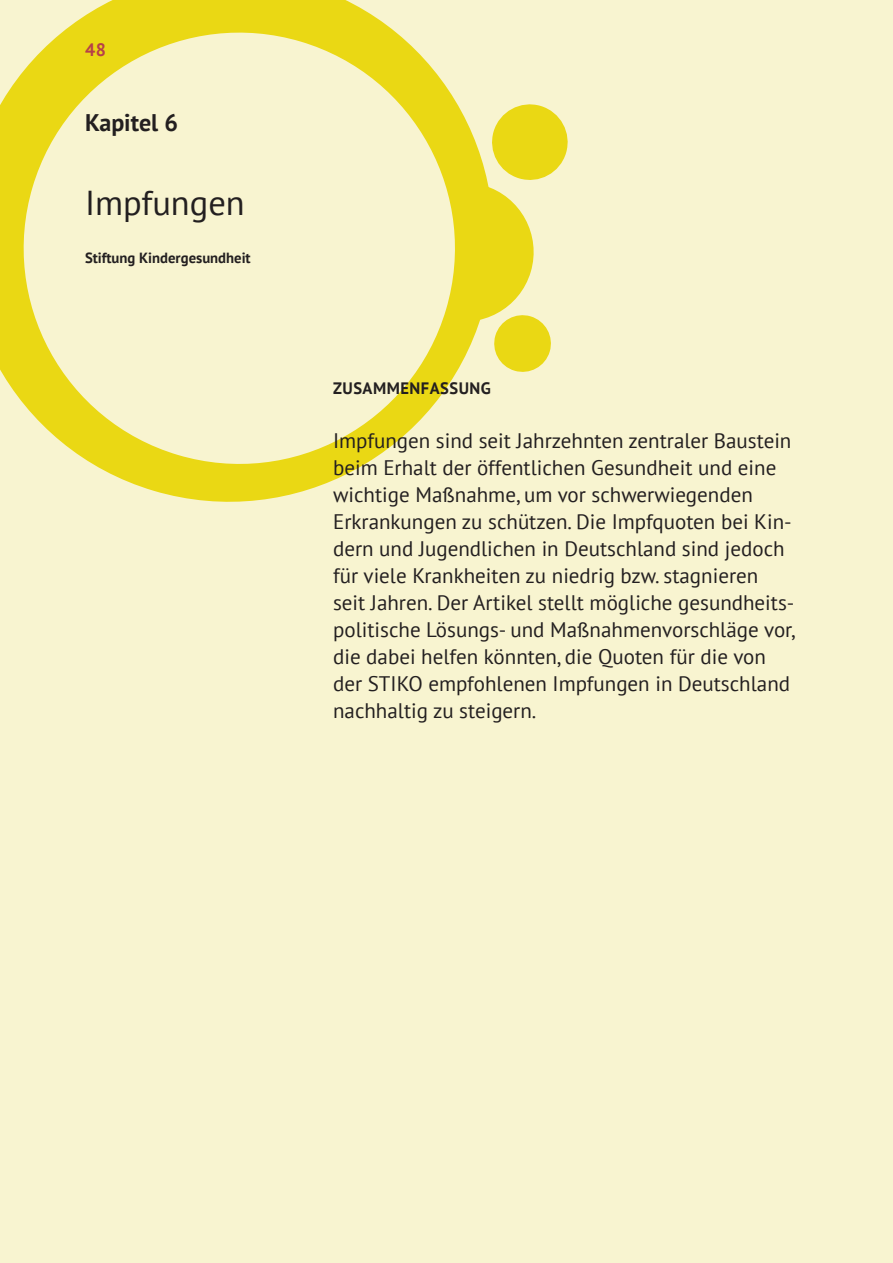
<style>
.page{position:relative;width:893px;height:1263px;background:#f8f4d0}
.page>*{position:absolute;margin:0;border:0;box-sizing:border-box;transform-origin:0 0}
.t1{font:34.5px "PT Sans";color:#231f20}
.t2{font:700 24px "PT Sans";color:#231f20}
.t3{font:21px/27px "PT Sans";color:#231f20}
.t4{font:700 18px "PT Sans";color:#b64049}
.t5{font:700 16.5px "PT Sans";letter-spacing:.03em;color:#231f20}
.t6{font:700 14.7px "PT Sans";color:#231f20}
</style>
<div class="page">
<svg style="left:97px;top:0;width:264px;height:502px;fill:#ead814"></svg>
<svg style="left:480px;top:104px;width:88px;height:268px"></svg>
<svg style="left:0;top:8px;width:480px;height:481px"></svg>
<p class="t4" style="left:85px;top:38px;width:23px">48</p>
<p class="t2" style="left:85px;top:106px;width:94px">Kapitel 6</p>
<h1 class="t1" style="left:85px;top:181px;width:161px">Impfungen</h1>
<p class="t6" style="left:85px;top:248px;width:167px">Stiftung Kindergesundheit</p>
<p class="t5" style="left:333px;top:377px;width:159px">ZUSAMMENFASSUNG</p>
<p class="t3" style="left:333px;top:426px;width:464px">Impfungen sind seit Jahrzehnten zentraler Baustein beim Erhalt der öffentlichen Gesundheit und eine wichtige Maßnahme, um vor schwerwiegenden Erkrankungen zu schützen. Die Impfquoten bei Kin&shy;dern und Jugendlichen in Deutschland sind jedoch für viele Krankheiten zu niedrig bzw. stagnieren seit Jahren. Der Artikel stellt mögliche gesundheits&shy;politische Lösungs- und Maßnahmenvorschläge vor, die dabei helfen könnten, die Quoten für die von der STIKO empfohlenen Impfungen in Deutschland nachhaltig zu steigern.</p>
</div>
